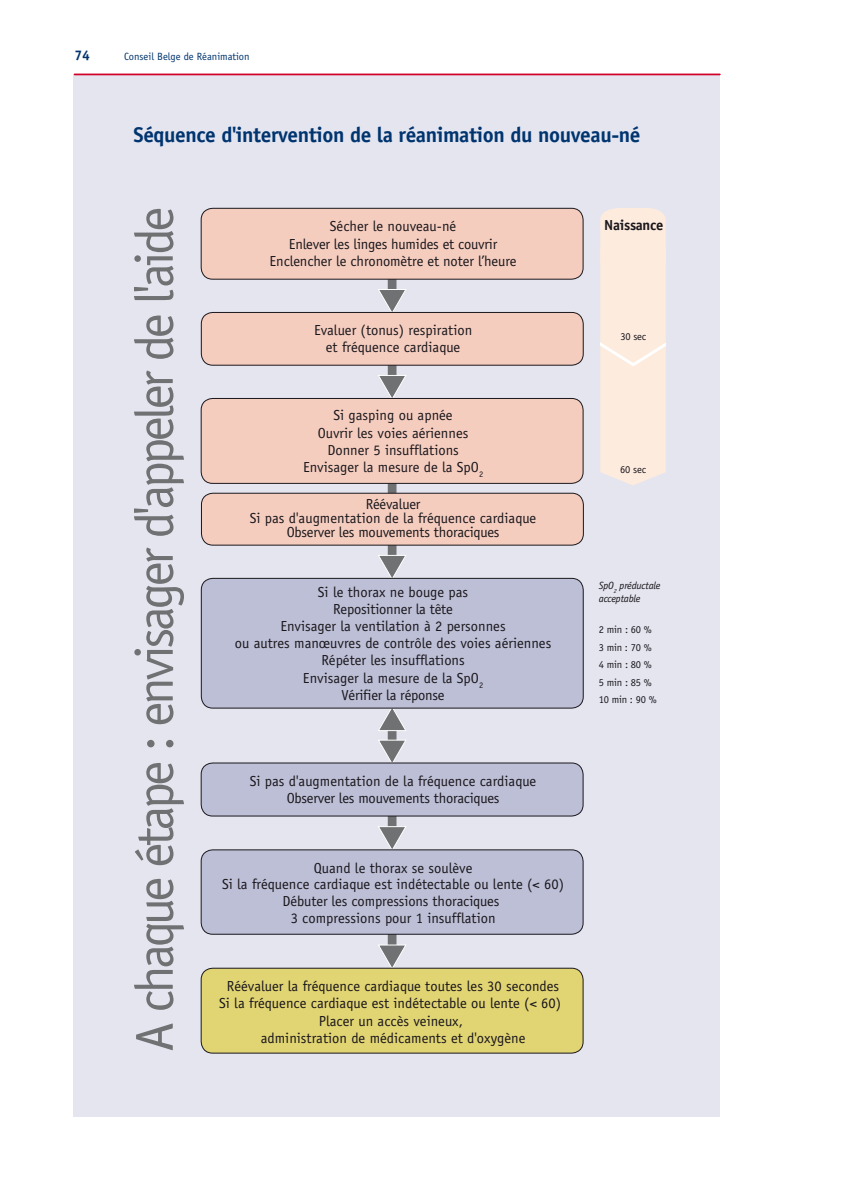
<style>
.page{position:relative;width:844px;height:1191px;background:#fff}
.page>*{position:absolute;margin:0;border:0;box-sizing:border-box;transform-origin:0 0}
.t1{font:53.55px "Officina Sans";letter-spacing:-.06em;color:#707173}
.t2{font:700 21.35px "Officina Sans";letter-spacing:-.02em;color:#00346f}
.t3{font:14.53px/17.2px "Officina Sans";color:#1a171c;text-align:center}
.t4{font:700 14.53px "Officina Sans";letter-spacing:-.02em;color:#1a171c}
.t5{font:700 14px "Officina Sans";color:#00346f}
.t6{font:10.5px/17.5px "Officina Sans";letter-spacing:-.02em;color:#1a171c}
.t7{font:10.5px "Officina Sans";color:#00346f}
.t8{font:italic 10.5px/12.4px "Officina Sans";letter-spacing:-.02em;color:#1a171c}
</style>
<div class="page">
<div style="left:74px;top:75px;width:645px;height:1041px;background:#e4e5ef"></div>
<hr style="left:74px;top:74px;width:645px;height:1px;background:#d20029">
<div style="left:387px;top:930px;width:9px;height:17px;background:#707173"></div>
<div style="left:387px;top:812px;width:9px;height:17px;background:#707173"></div>
<div style="left:387px;top:726px;width:9px;height:17px;background:#707173"></div>
<div style="left:387px;top:277px;width:9px;height:14px;background:#707173"></div>
<svg style="left:378px;top:289px;width:28px;height:23px"></svg>
<svg style="left:378px;top:739px;width:28px;height:23px"></svg>
<svg style="left:378px;top:825px;width:28px;height:24px"></svg>
<svg style="left:378px;top:944px;width:28px;height:23px"></svg>
<svg style="left:377px;top:708px;width:30px;height:23px"></svg>
<div style="left:387px;top:362px;width:9px;height:17px;background:#707173"></div>
<svg style="left:378px;top:374px;width:28px;height:24px"></svg>
<div style="left:387px;top:542px;width:9px;height:17px;background:#707173"></div>
<svg style="left:377px;top:554px;width:30px;height:24px"></svg>
<div style="left:387px;top:480px;width:9px;height:17px;background:#707173"></div>
<div style="left:201px;top:208px;width:382px;height:71px;background:#f5cdbf;border-radius:12px"></div>
<div style="left:201px;top:208px;width:382px;height:72px;border:1px solid #1a171c;border-radius:12px"></div>
<div style="left:201px;top:398px;width:382px;height:85px;background:#f5cdbf;border-radius:12px"></div>
<div style="left:201px;top:398px;width:382px;height:86px;border:1px solid #1a171c;border-radius:12px"></div>
<div style="left:201px;top:578px;width:382px;height:130px;background:#bdbfd6;border-radius:12px"></div>
<div style="left:201px;top:578px;width:382px;height:130px;border:1px solid #1a171c;border-radius:12px"></div>
<div style="left:201px;top:968px;width:382px;height:85px;background:#e1d473;border-radius:12px"></div>
<div style="left:201px;top:967px;width:382px;height:86px;border:1px solid #1a171c;border-radius:12px"></div>
<div style="left:201px;top:763px;width:382px;height:53px;background:#bdbfd6;border-radius:12px"></div>
<div style="left:201px;top:762px;width:382px;height:54px;border:1px solid #1a171c;border-radius:12px"></div>
<div style="left:201px;top:850px;width:382px;height:84px;background:#bdbfd6;border-radius:12px"></div>
<div style="left:201px;top:849px;width:382px;height:85px;border:1px solid #1a171c;border-radius:12px"></div>
<div style="left:201px;top:312px;width:382px;height:53px;background:#f5cdbf;border-radius:12px"></div>
<div style="left:201px;top:312px;width:382px;height:53px;border:1px solid #1a171c;border-radius:12px"></div>
<div style="left:201px;top:493px;width:382px;height:52px;background:#f5cdbf;border-radius:12px"></div>
<div style="left:201px;top:493px;width:382px;height:52px;border:1px solid #1a171c;border-radius:12px"></div>
<div style="left:600px;top:208px;width:65px;height:277px;background:#fdebde"></div>
<p class="t5" style="left:74px;top:46px;width:17px">74</p>
<p class="t7" style="left:124px;top:50px;width:127px">Conseil Belge de Réanimation</p>
<h2 class="t2" style="left:133px;top:121px;width:508px">Séquence d'intervention de la réanimation du nouveau-né</h2>
<h1 class="t1" style="left:123px;top:1051px;width:846px;rotate:-90deg">A chaque étape : envisager d'appeler de l'aide</h1>
<p class="t3" style="left:269px;top:217px;width:248px">Sécher le nouveau-né<br>Enlever les linges humides et couvrir<br>Enclencher le chronomètre et noter l’heure</p>
<p class="t4" style="left:604px;top:216px;width:61px">Naissance</p>
<p class="t3" style="left:314px;top:322px;width:160px">Evaluer (tonus) respiration et fréquence cardiaque</p>
<p class="t6" style="left:620px;top:327px;width:27px">30 sec</p>
<p class="t3" style="left:303px;top:407px;width:182px">Si gasping ou apnée<br>Ouvrir les voies aériennes<br>Donner 5 insufflations<br>Envisager la mesure de la SpO<sub>2</sub></p>
<p class="t3" style="left:250px;top:497px;width:288px;line-height:14px">Réévaluer<br>Si pas d'augmentation de la fréquence cardiaque<br>Observer les mouvements thoraciques</p>
<p class="t3" style="left:235px;top:583px;width:318px">Si le thorax ne bouge pas<br>Repositionner la tête<br>Envisager la ventilation à 2 personnes<br>ou autres manœuvres de contrôle des voies aériennes<br>Répéter les insufflations<br>Envisager la mesure de la SpO<sub>2<br></sub>Vérifier la réponse</p>
<p class="t3" style="left:250px;top:772px;width:288px">Si pas d'augmentation de la fréquence cardiaque<br>Observer les mouvements thoraciques</p>
<p class="t3" style="left:222px;top:859px;width:343px">Quand le thorax se soulève<br>Si la fréquence cardiaque est indétectable ou lente (&lt; 60)<br>Débuter les compressions thoraciques<br>3 compressions pour 1 insufflation</p>
<p class="t3" style="left:227px;top:977px;width:334px">Réévaluer la fréquence cardiaque toutes les 30 secondes</p>
<p class="t3" style="left:261px;top:1012px;width:266px">Placer un accès veineux,<br>administration de médicaments et d'oxygène</p>
<p class="t3" style="left:219px;top:994px;width:343px">Si la fréquence cardiaque est indétectable ou lente (&lt; 60)</p>
<p class="t6" style="left:620px;top:461px;width:27px">60 sec</p>
<p class="t8" style="left:598px;top:580px;width:63px">SpO<sub>2</sub> préductale acceptable</p>
<p class="t6" style="left:598px;top:621px;width:59px">2 min : 60 %<br>3 min : 70 %<br>4 min : 80 %<br>5 min : 85 %<br>10 min : 90 %</p>
</div>
